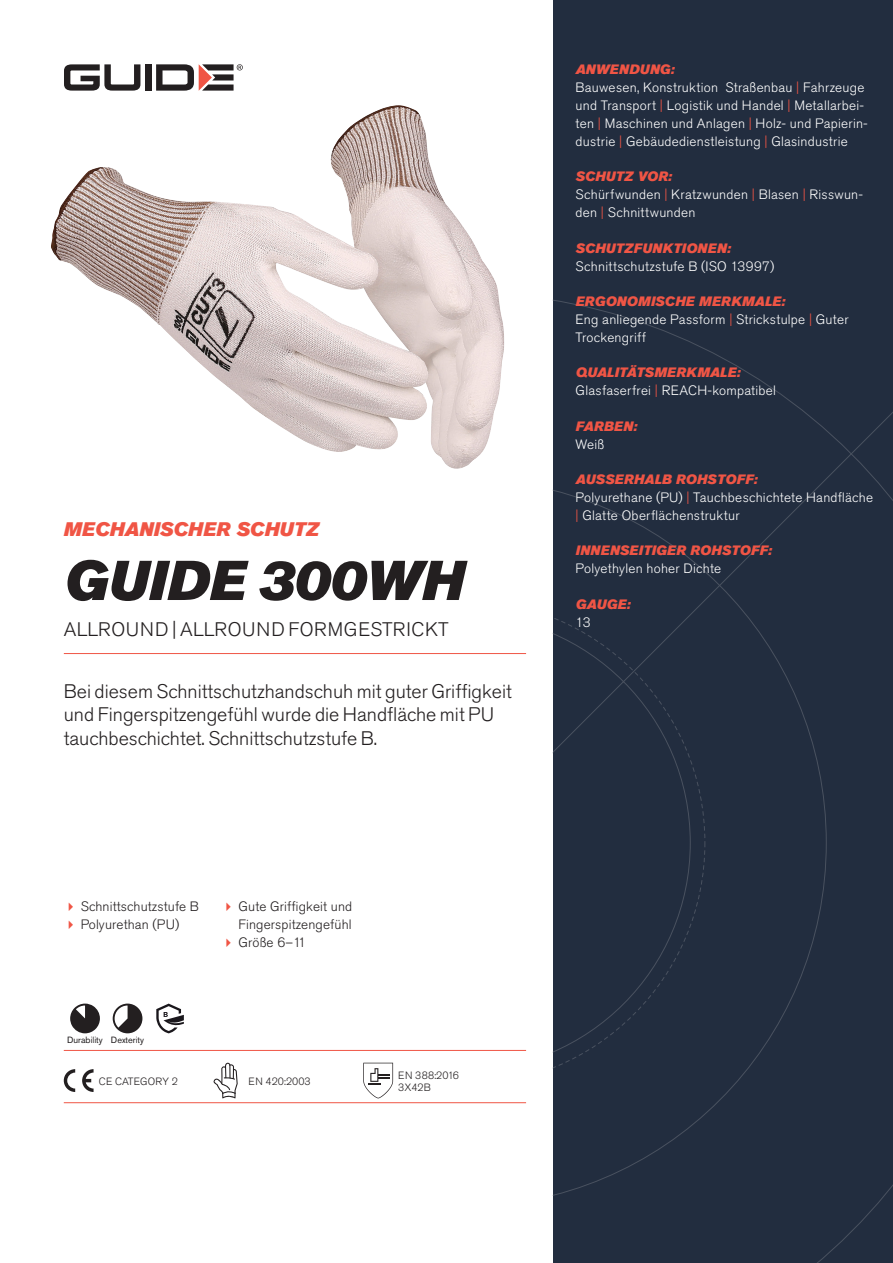
<style>
.page{position:relative;width:893px;height:1263px;background:#fff}
.page>*{position:absolute;margin:0;border:0;box-sizing:border-box;transform-origin:0 0}
.Rubrik{font:italic 55.5px "Akzidenz Grotesk Pro Super";color:#231f20}
.Ingress{font:300 19.5px/23.4px "Akzidenz Grotesk Pro";color:#231f20}
.Product_-_AltSegment{font:300 19.5px "Akzidenz Grotesk Pro";letter-spacing:.03em;color:#231f20}
.Överrubrik{font:italic 19.5px "Akzidenz Grotesk Pro Super";letter-spacing:.005em;color:#f05545}
.Produkt_-_Brödtext{font:300 13.5px/18px "Akzidenz Grotesk Pro";letter-spacing:.02em;color:#fff}
.Produkt_-_Namn{font:italic 13.5px "Akzidenz Grotesk Pro Super";letter-spacing:.015em;color:#f05545}
.t1{font:300 13.5px/18px "Akzidenz Grotesk Pro";letter-spacing:.01em;color:#231f20}
.t2{font:300 10.5px "Akzidenz Grotesk Pro";letter-spacing:.005em;color:#231f20}
.Produkt_-_Egenskaper{font:9px "Akzidenz Grotesk Pro";color:#231f20}
.s1{color:#f05545}
</style>
<div class="page">
<div style="left:145px;top:64px;width:7px;height:27px;background:#231f20"></div>
<svg style="left:156px;top:64px;width:87px;height:27px"></svg>
<svg style="left:64px;top:64px;width:76px;height:27px"></svg>
<div style="left:553px;top:0;width:340px;height:1263px;background:#222d3f"></div>
<svg style="left:553px;top:300px;width:340px;height:963px"></svg>
<hr style="left:64px;top:1050px;width:462px;height:1px;background:#f05545">
<hr style="left:64px;top:1102px;width:462px;height:1px;background:#f05545">
<svg style="left:70px;top:1003px;width:30px;height:30px"></svg>
<svg style="left:113px;top:1003px;width:29px;height:30px"></svg>
<svg style="left:156px;top:1003px;width:28px;height:30px"></svg>
<svg style="left:64px;top:1069px;width:11px;height:23px"></svg>
<svg style="left:82px;top:1069px;width:12px;height:23px"></svg>
<svg style="left:214px;top:1063px;width:24px;height:35px"></svg>
<svg style="left:363px;top:1063px;width:30px;height:35px"></svg>
<img style="left:51px;top:109px;width:451px;height:360px">
<hr style="left:64px;top:653px;width:462px;height:1px;background:#f05545">
<p class="Överrubrik" style="left:64px;top:517px;width:257px">MECHANISCHER SCHUTZ</p>
<p class="Rubrik" style="left:64px;top:545px;width:401px">GUIDE 300WH</p>
<p class="Product_-_AltSegment" style="left:64px;top:617px;width:386px">ALLROUND | ALLROUND FORMGESTRICKT</p>
<p class="Ingress" style="left:64px;top:679px;width:449px">Bei diesem Schnittschutzhandschuh mit guter Griffigkeit und Fingerspitzengefühl wurde die Handfläche mit PU tauchbeschichtet. Schnittschutzstufe B.</p>
<p class="t1" style="left:81px;top:897px;width:120px">Schnittschutzstufe B</p>
<p class="t1" style="left:81px;top:915px;width:100px">Polyurethan (PU)</p>
<p class="t1" style="left:238px;top:897px;width:115px">Gute Griffigkeit und<br>Fingerspitzengefühl</p>
<p class="t1" style="left:238px;top:933px;width:69px">Größe 6–11</p>
<p class="Produkt_-_Egenskaper" style="left:67px;top:1034px;width:37px">Durability</p>
<p class="Produkt_-_Egenskaper" style="left:111px;top:1034px;width:35px">Dexterity</p>
<p class="t2" style="left:99px;top:1074px;width:81px">CE CATEGORY 2</p>
<p class="t2" style="left:248px;top:1074px;width:64px">EN 420:2003</p>
<p class="t2" style="left:398px;top:1068px;width:62px">EN 388:2016</p>
<p class="t2" style="left:398px;top:1080px;width:34px">3X42B</p>
<p class="Produkt_-_Namn" style="left:576px;top:60px;width:100px">ANWENDUNG:</p>
<p class="Produkt_-_Brödtext" style="left:576px;top:78px;width:294px">Bauwesen, Konstruktion Straßenbau <span class="s1">|</span> Fahrzeuge und Transport <span class="s1">|</span> Logistik und Handel <span class="s1">|</span> Metallarbei&shy;ten <span class="s1">|</span> Maschinen und Anlagen <span class="s1">|</span> Holz- und Papierin&shy;dustrie <span class="s1">|</span> Gebäudedienstleistung <span class="s1">|</span> Glasindustrie</p>
<p class="Produkt_-_Namn" style="left:576px;top:168px;width:98px">SCHUTZ VOR:</p>
<p class="Produkt_-_Brödtext" style="left:576px;top:186px;width:289px">Schürfwunden <span class="s1">|</span> Kratzwunden <span class="s1">|</span> Blasen <span class="s1">|</span> Risswun&shy;den <span class="s1">|</span> Schnittwunden</p>
<p class="Produkt_-_Namn" style="left:576px;top:239px;width:157px">SCHUTZFUNKTIONEN:</p>
<p class="Produkt_-_Brödtext" style="left:576px;top:257px;width:200px">Schnittschutzstufe B (ISO 13997)</p>
<p class="Produkt_-_Namn" style="left:576px;top:292px;width:211px">ERGONOMISCHE MERKMALE:</p>
<p class="Produkt_-_Brödtext" style="left:576px;top:310px;width:274px">Eng anliegende Passform <span class="s1">|</span> Strickstulpe <span class="s1">|</span> Guter<br>Trockengriff</p>
<p class="Produkt_-_Namn" style="left:576px;top:364px;width:166px">QUALITÄTSMERKMALE:</p>
<p class="Produkt_-_Brödtext" style="left:576px;top:382px;width:202px">Glasfaserfrei <span class="s1">|</span> REACH-kompatibel</p>
<p class="Produkt_-_Namn" style="left:576px;top:417px;width:63px">FARBEN:</p>
<p class="Produkt_-_Brödtext" style="left:576px;top:435px;width:30px">Weiß</p>
<p class="Produkt_-_Namn" style="left:576px;top:470px;width:183px">AUSSERHALB ROHSTOFF:</p>
<p class="Produkt_-_Brödtext" style="left:576px;top:488px;width:299px">Polyurethane (PU) <span class="s1">|</span> Tauchbeschichtete Handfläche <span class="s1">|</span> Glatte Oberflächenstruktur</p>
<p class="Produkt_-_Namn" style="left:576px;top:542px;width:198px">INNENSEITIGER ROHSTOFF:</p>
<p class="Produkt_-_Brödtext" style="left:576px;top:560px;width:147px">Polyethylen hoher Dichte</p>
<p class="Produkt_-_Namn" style="left:576px;top:595px;width:56px">GAUGE:</p>
<p class="Produkt_-_Brödtext" style="left:576px;top:613px;width:17px">13</p>
</div>
